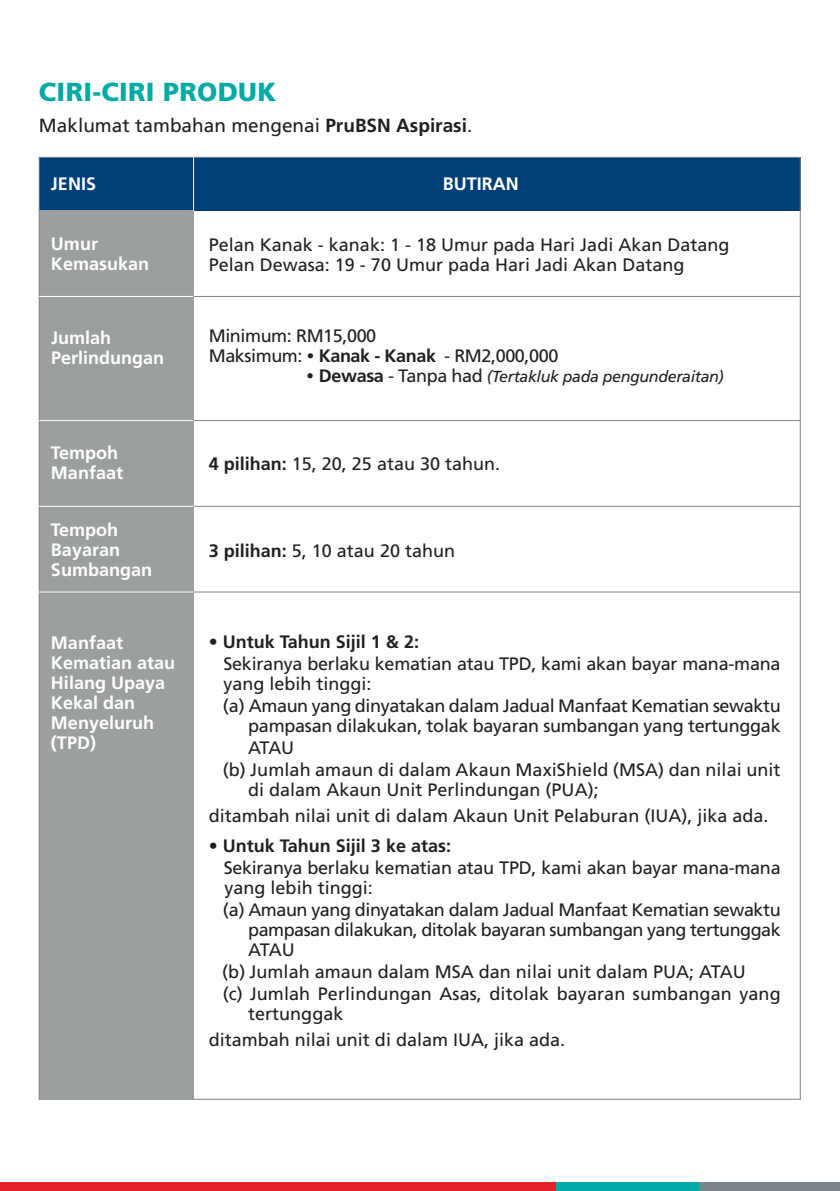
<style>
.page{position:relative;width:840px;height:1191px;background:#fff}
.page>*{position:absolute;margin:0;border:0;box-sizing:border-box;transform-origin:0 0}
.t1{font:900 26px "Frutiger";letter-spacing:.015em;color:#00aaa5}
.t2{font:19px "Frutiger";color:#231f20}
.t3{font:18px/22px "Frutiger";color:#231f20}
.t4{font:700 18px/20px "Frutiger";color:#fff}
.t5{font:18px/20px "Frutiger";letter-spacing:-.025em;color:#231f20}
.t6{font:18px/22px "Frutiger";letter-spacing:-.02em;color:#231f20}
.t7{font:18px/20px "Frutiger";letter-spacing:-.03em;color:#231f20}
.t8{font:italic 16px "Frutiger";letter-spacing:-.025em;color:#231f20}
.s1{font-weight:700}
.s2{font-weight:700;font-size:15px}
.s3{font-weight:700;font-style:normal;font-size:15px}
.s4{font-weight:700;font-style:normal;font-size:18px}
.s5{font-style:normal;font-size:18px}
</style>
<div class="page">
<div style="left:0;top:1182px;width:556px;height:9px;background:#e31f29"></div>
<div style="left:690px;top:1182px;width:149px;height:9px;background:#7a848a"></div>
<div style="left:555px;top:1182px;width:142px;height:9px;background:#00aaa5"></div>
<div style="left:39px;top:157px;width:760px;height:54px;background:#003f77"></div>
<div style="left:39px;top:211px;width:154px;height:888px;background:#9c9fa0"></div>
<hr style="left:39px;top:296px;width:154px;height:1px;background:#fff">
<hr style="left:193px;top:296px;width:606px;height:1px;background:#7a848a">
<hr style="left:39px;top:420px;width:154px;height:1px;background:#fff">
<hr style="left:193px;top:420px;width:606px;height:1px;background:#7a848a">
<hr style="left:39px;top:506px;width:154px;height:1px;background:#fff">
<hr style="left:193px;top:506px;width:606px;height:1px;background:#7a848a">
<hr style="left:39px;top:591px;width:154px;height:1px;background:#fff">
<hr style="left:193px;top:591px;width:606px;height:1px;background:#7a848a">
<hr style="left:193px;top:157px;width:1px;height:54px;background:#fff">
<h1 class="t1" style="left:39px;top:76px;width:239px">CIRI-CIRI PRODUK</h1>
<p class="t2" style="left:39px;top:114px;width:434px">Maklumat tambahan mengenai <span class="s1">PruBSN Aspirasi</span>.</p>
<p class="t4" style="left:51px;top:174px;width:47px">JENIS</p>
<p class="t4" style="left:442px;top:174px;width:77px">BUTIRAN</p>
<p class="t4" style="left:51px;top:233px;width:100px">Umur<br>Kemasukan</p>
<p class="t3" style="left:209px;top:234px;width:522px;line-height:20px">Pelan Kanak - kanak: 1 - 18 Umur pada Hari Jadi Akan Datang<br>Pelan Dewasa: 19 - 70 Umur pada Hari Jadi Akan Datang</p>
<p class="t4" style="left:51px;top:328px;width:115px">Jumlah<br>Perlindungan</p>
<p class="t5" style="left:209px;top:326px;width:351px">Minimum: RM15,000<br>Maksimum: <span class="s2">•</span> <span class="s1">Kanak - Kanak</span> - RM2,000,000</p>
<p class="t8" style="left:306px;top:367px;width:419px"><span class="s3">•</span> <span class="s4">Dewasa</span> <span class="s5">- Tanpa had</span> (Tertakluk pada pengunderaitan)</p>
<p class="t4" style="left:51px;top:443px;width:74px">Tempoh<br>Manfaat</p>
<p class="t3" style="left:208px;top:453px;width:293px"><span class="s1">4 pilihan:</span> 15, 20, 25 atau 30 tahun.</p>
<p class="t4" style="left:51px;top:520px;width:103px">Tempoh<br>Bayaran<br>Sumbangan</p>
<p class="t3" style="left:208px;top:540px;width:248px"><span class="s1">3 pilihan:</span> 5, 10 atau 20 tahun</p>
<p class="t4" style="left:51px;top:633px;width:126px">Manfaat<br>Kematian atau<br>Hilang Upaya<br>Kekal dan<br>Menyeluruh (TPD)</p>
<p class="t3" style="left:223px;top:630px;width:558px;text-indent:-15px">• <span class="s1">Untuk Tahun Sijil 1 &amp; 2:<br></span>Sekiranya berlaku kematian atau TPD, kami akan bayar mana-mana</p>
<p class="t6" style="left:222px;top:672px;width:559px">yang lebih tinggi:<br>(a) Amaun yang dinyatakan dalam Jadual Manfaat Kematian sewaktu</p>
<p class="t3" style="left:248px;top:714px;width:533px">pampasan dilakukan, tolak bayaran sumbangan yang tertunggak</p>
<p class="t3" style="left:248px;top:736px;width:47px">ATAU</p>
<p class="t3" style="left:223px;top:758px;width:559px">(b) Jumlah amaun di dalam Akaun MaxiShield (MSA) dan nilai unit</p>
<p class="t3" style="left:209px;top:776px;width:561px;line-height:26px;text-indent:39px">di dalam Akaun Unit Perlindungan (PUA);<br>ditambah nilai unit di dalam Akaun Unit Pelaburan (IUA), jika ada.</p>
<p class="t3" style="left:223px;top:834px;width:558px;text-indent:-15px">• <span class="s1">Untuk Tahun Sijil 3 ke atas:<br></span>Sekiranya berlaku kematian atau TPD, kami akan bayar mana-mana</p>
<p class="t5" style="left:222px;top:876px;width:559px;line-height:22px">yang lebih tinggi:<br>(a) Amaun yang dinyatakan dalam Jadual Manfaat Kematian sewaktu</p>
<p class="t7" style="left:248px;top:919px;width:533px">pampasan dilakukan, ditolak bayaran sumbangan yang tertunggak<br>ATAU</p>
<p class="t3" style="left:222px;top:960px;width:559px">(b) Jumlah amaun dalam MSA dan nilai unit dalam PUA; ATAU<br>(c) Jumlah Perlindungan Asas, ditolak bayaran sumbangan yang</p>
<p class="t3" style="left:209px;top:1000px;width:358px;line-height:26px;text-indent:39px">tertunggak<br>ditambah nilai unit di dalam IUA, jika ada.</p>
</div>
